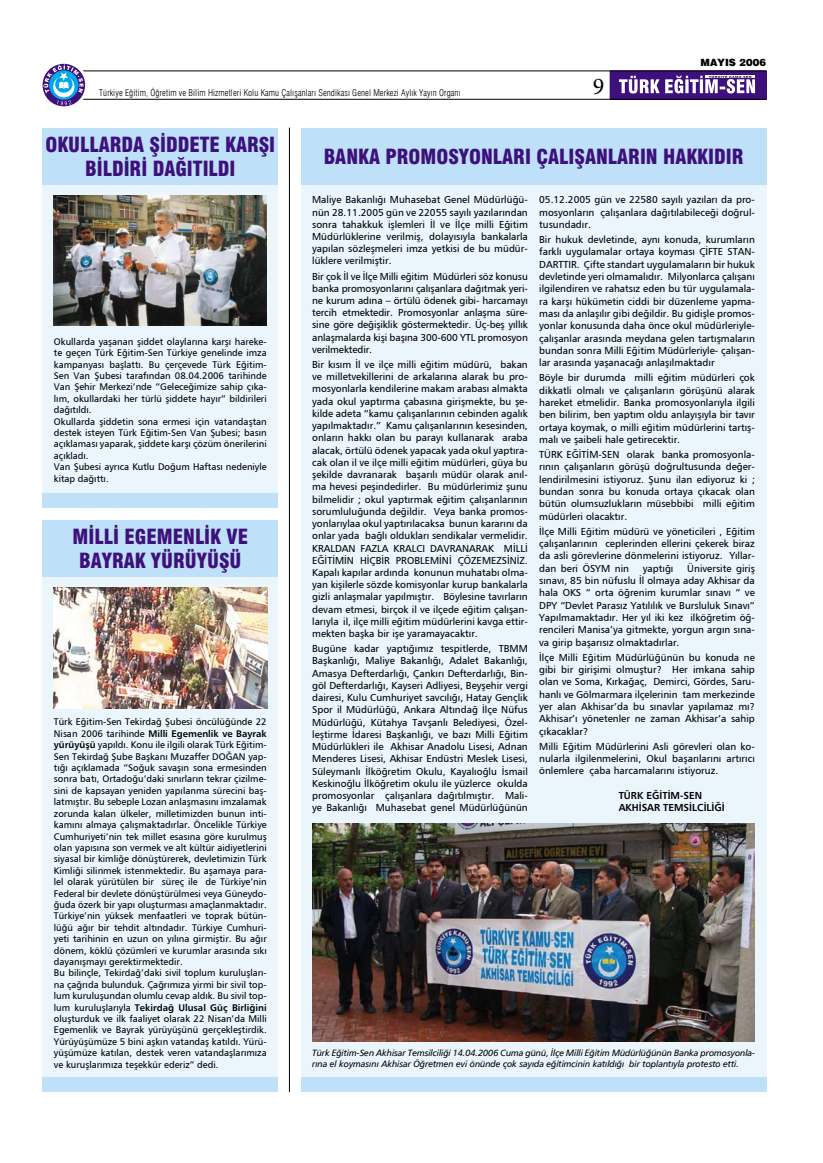
<style>
.page{position:relative;width:823px;height:1163px;background:#fff}
.page>*{position:absolute;margin:0;border:0;box-sizing:border-box;transform-origin:0 0}
.t1{font:900 condensed 20px/24px "Swiss 721 BT";color:#3d107b;text-align:center}
.t2{font:10px/12.2px "Humanist 777 BT Roman B";color:#000;text-align:justify}
.t3{font:10px/12.3px "Humanist 777 BT Bold B";color:#000}
.t4{font:900 10px "Swiss 721 BT";letter-spacing:.01em;color:#000}
.t5{font:9.5px/11.4px "Humanist 777 BT Roman B";color:#000}
.t6{font:9.5px "Humanist 777 BT Bold B";color:#000}
.t7{font:9px/10.8px "Humanist 777 BT Italic B";letter-spacing:-.01em;color:#000}
.t8{font:300 condensed 9px "Swiss 721 BT";letter-spacing:.01em;color:#000}
.s1{font-family:"Humanist 777 BT Roman B"}
.s2{font-family:"Humanist 777 BT Bold B"}
</style>
<div class="page">
<div style="left:609px;top:71px;width:156px;height:28px;background:#3d107b"></div>
<div style="left:609px;top:70px;width:157px;height:30px;border:1px solid #3d107b"></div>
<hr style="left:57px;top:70px;width:708px;height:1px;background:#000">
<hr style="left:57px;top:99px;width:708px;height:1px;background:#000">
<svg style="left:40px;top:61px;width:48px;height:48px"></svg>
<svg style="left:43px;top:64px;width:42px;height:42px"></svg>
<svg style="left:43px;top:64px;width:40px;height:41px"></svg>
<svg style="left:619px;top:76px;width:135px;height:17px"></svg>
<div style="left:43px;top:576px;width:235px;height:515px;background:#eaf5fc"></div>
<div style="left:300px;top:184px;width:465px;height:907px;background:#eaf5fc"></div>
<div style="left:43px;top:184px;width:235px;height:309px;background:#eaf5fc"></div>
<img style="left:54px;top:196px;width:212px;height:129px">
<div style="left:43px;top:128px;width:235px;height:56px;background:#bee1f9"></div>
<img style="left:54px;top:587px;width:214px;height:121px">
<div style="left:300px;top:128px;width:465px;height:56px;background:#bee1f9"></div>
<div style="left:300px;top:1077px;width:465px;height:14px;background:#bee1f9"></div>
<hr style="left:289px;top:128px;width:1px;height:963px;background:#000">
<img style="left:312px;top:823px;width:442px;height:217px">
<div style="left:43px;top:493px;width:235px;height:14px;background:#bee1f9"></div>
<div style="left:43px;top:519px;width:235px;height:57px;background:#bee1f9"></div>
<div style="left:43px;top:1077px;width:235px;height:14px;background:#bee1f9"></div>
<p class="t8" style="left:99px;top:88px;width:362px">Türkiye Eğitim, Öğretim ve Bilim Hizmetleri Kolu Kamu Çalışanları Sendikası Genel Merkezi Aylık Yayın Organı</p>
<p class="t4" style="left:700px;top:56px;width:67px">MAYIS 2006</p>
<h1 class="t1" style="left:45px;top:132px;width:231px">OKULLARDA ŞİDDETE KARŞI<br>BİLDİRİ DAĞITILDI</h1>
<p class="t5" style="left:54px;top:335px;width:214px">Okullarda yaşanan şiddet olaylarına karşı hareke&shy;te geçen Türk Eğitim-Sen Türkiye genelinde imza kampanyası başlattı. Bu çerçevede Türk Eğitim-Sen Van Şubesi tarafından 08.04.2006 tarihinde Van Şehir Merkezi’nde “Geleceğimize sahip çıka&shy;lım, okullardaki her türlü şiddete hayır” bildirileri dağıtıldı.<br>Okullarda şiddetin sona ermesi için vatandaştan destek isteyen Türk Eğitim-Sen Van Şubesi; basın açıklaması yaparak, şiddete karşı çözüm önerilerini açıkladı.<br>Van Şubesi ayrıca Kutlu Doğum Haftası nedeniyle kitap dağıttı.</p>
<h1 class="t1" style="left:73px;top:524px;width:177px">MİLLİ EGEMENLİK VE<br>BAYRAK YÜRÜYÜŞÜ</h1>
<p class="t5" style="left:54px;top:716px;width:214px">Türk Eğitim-Sen Tekirdağ Şubesi öncülüğünde 22</p>
<p class="t6" style="left:54px;top:727px;width:214px"><span class="s1">Nisan 2006 tarihinde</span> Milli Egemenlik ve Bayrak</p>
<p class="t5" style="left:54px;top:739px;width:214px"><span class="s2">yürüyüşü</span> yapıldı. Konu ile ilgili olarak Türk Eğitim-Sen Tekirdağ Şube Başkanı Muzaffer DOĞAN yap&shy;tığı açıklamada “Soğuk savaşın sona ermesinden sonra batı, Ortadoğu’daki sınırların tekrar çizilme&shy;sini de kapsayan yeniden yapılanma sürecini baş&shy;latmıştır. Bu sebeple Lozan anlaşmasını imzalamak zorunda kalan ülkeler, milletimizden bunun inti&shy;kamını almaya çalışmaktadırlar. Öncelikle Türkiye Cumhuriyeti’nin tek millet esasına göre kurulmuş olan yapısına son vermek ve alt kültür aidiyetlerini siyasal bir kimliğe dönüştürerek, devletimizin Türk Kimliği silinmek istenmektedir. Bu aşamaya para&shy;lel olarak yürütülen bir süreç ile de Türkiye’nin Federal bir devlete dönüştürülmesi veya Güneydo&shy;ğuda özerk bir yapı oluşturması amaçlanmaktadır.<br>Türkiye’nin yüksek menfaatleri ve toprak bütün&shy;lüğü ağır bir tehdit altındadır. Türkiye Cumhuri&shy;yeti tarihinin en uzun on yılına girmiştir. Bu ağır dönem, köklü çözümleri ve kurumlar arasında sıkı dayanışmayı gerektirmektedir.<br>Bu bilinçle, Tekirdağ’daki sivil toplum kuruluşları&shy;na çağrıda bulunduk. Çağrımıza yirmi bir sivil top&shy;lum kuruluşundan olumlu cevap aldık. Bu sivil top-</p>
<p class="t6" style="left:54px;top:1001px;width:214px"><span class="s1">lum kuruluşlarıyla</span> Tekirdağ Ulusal Güç Birliğini</p>
<p class="t5" style="left:54px;top:1012px;width:214px;text-align:justify">oluşturduk ve ilk faaliyet olarak 22 Nisan’da Milli Egemenlik ve Bayrak yürüyüşünü gerçekleştirdik.<br>Yürüyüşümüze 5 bini aşkın vatandaş katıldı. Yürü&shy;yüşümüze katılan, destek veren vatandaşlarımıza ve kuruşlarımıza teşekkür ederiz” dedi.</p>
<h1 class="t1" style="left:323px;top:144px;width:421px">BANKA PROMOSYONLARI ÇALIŞANLARIN HAKKIDIR</h1>
<p class="t2" style="left:312px;top:193px;width:217px">Maliye Bakanlığı Muhasebat Genel Müdürlüğü&shy;nün 28.11.2005 gün ve 22055 sayılı yazılarından sonra tahakkuk işlemleri İl ve İlçe milli Eğitim Müdürlüklerine verilmiş, dolayısıyla bankalarla yapılan sözleşmeleri imza yetkisi de bu müdür&shy;lüklere verilmiştir.</p>
<p class="t2" style="left:312px;top:270px;width:217px">Bir çok İl ve İlçe Milli eğitim Müdürleri söz konusu banka promosyonlarını çalışanlara dağıtmak yeri&shy;ne kurum adına – örtülü ödenek gibi- harcamayı tercih etmektedir. Promosyonlar anlaşma süre&shy;sine göre değişiklik göstermektedir. Üç-beş yıllık anlaşmalarda kişi başına 300-600 YTL promosyon verilmektedir.</p>
<p class="t2" style="left:312px;top:358px;width:217px">Bir kısım İl ve ilçe milli eğitim müdürü, bakan ve milletvekillerini de arkalarına alarak bu pro&shy;mosyonlarla kendilerine makam arabası almakta yada okul yaptırma çabasına girişmekte, bu şe&shy;kilde adeta “kamu çalışanlarının cebinden agalık yapılmaktadır.” Kamu çalışanlarının kesesinden, onların hakkı olan bu parayı kullanarak araba alacak, örtülü ödenek yapacak yada okul yaptıra&shy;cak olan il ve ilçe milli eğitim müdürleri, güya bu şekilde davranarak başarılı müdür olarak anıl&shy;ma hevesi peşindedirler. Bu müdürlerimiz şunu bilmelidir ; okul yaptırmak eğitim çalışanlarının sorumluluğunda değildir. Veya banka promos&shy;yonlarıylaa okul yaptırılacaksa bunun kararını da onlar yada bağlı oldukları sendikalar vermelidir.<br>KRALDAN FAZLA KRALCI DAVRANARAK MİLLİ EĞİTİMİN HİÇBİR PROBLEMİNİ ÇÖZEMEZSİNİZ.<br>Kapalı kapılar ardında konunun muhatabı olma&shy;yan kişilerle sözde komisyonlar kurup bankalarla gizli anlaşmalar yapılmıştır. Böylesine tavırların devam etmesi, birçok il ve ilçede eğitim çalışan&shy;larıyla il, ilçe milli eğitim müdürlerini kavga ettir&shy;mekten başka bir işe yaramayacaktır.</p>
<p class="t2" style="left:312px;top:642px;width:217px">Bugüne kadar yaptığımız tespitlerde, TBMM Başkanlığı, Maliye Bakanlığı, Adalet Bakanlığı, Amasya Defterdarlığı, Çankırı Defterdarlığı, Bin&shy;göl Defterdarlığı, Kayseri Adliyesi, Beyşehir vergi dairesi, Kulu Cumhuriyet savcılığı, Hatay Gençlik Spor il Müdürlüğü, Ankara Altındağ İlçe Nüfus Müdürlüğü, Kütahya Tavşanlı Belediyesi, Özel&shy;leştirme İdaresi Başkanlığı, ve bazı Milli Eğitim Müdürlükleri ile Akhisar Anadolu Lisesi, Adnan Menderes Lisesi, Akhisar Endüstri Meslek Lisesi, Süleymanlı İlköğretim Okulu, Kayalıoğlu İsmail Keskinoğlu İlköğretim okulu ile yüzlerce okulda promosyonlar çalışanlara dağıtılmıştır. Mali&shy;ye Bakanlığı Muhasebat genel Müdürlüğünün</p>
<p class="t2" style="left:539px;top:193px;width:217px">05.12.2005 gün ve 22580 sayılı yazıları da pro&shy;mosyonların çalışanlara dağıtılabileceği doğrul&shy;tusundadır.</p>
<p class="t2" style="left:539px;top:233px;width:217px">Bir hukuk devletinde, aynı konuda, kurumların farklı uygulamalar ortaya koyması ÇİFTE STAN-DARTTIR. Çifte standart uygulamaların bir hukuk devletinde yeri olmamalıdır. Milyonlarca çalışanı ilgilendiren ve rahatsız eden bu tür uygulamala&shy;ra karşı hükümetin ciddi bir düzenleme yapma&shy;ması da anlaşılır gibi değildir. Bu gidişle promos&shy;yonlar konusunda daha önce okul müdürleriyle&shy;çalışanlar arasında meydana gelen tartışmaların bundan sonra Milli Eğitim Müdürleriyle- çalışan&shy;lar arasında yaşanacağı anlaşılmaktadır</p>
<p class="t2" style="left:539px;top:371px;width:217px">Böyle bir durumda milli eğitim müdürleri çok dikkatli olmalı ve çalışanların görüşünü alarak hareket etmelidir. Banka promosyonlarıyla ilgili ben bilirim, ben yaptım oldu anlayışıyla bir tavır ortaya koymak, o milli eğitim müdürlerini tartış&shy;malı ve şaibeli hale getirecektir.</p>
<p class="t2" style="left:539px;top:448px;width:217px">TÜRK EĞİTİM-SEN olarak banka promosyonla&shy;rının çalışanların görüşü doğrultusunda değer&shy;lendirilmesini istiyoruz. Şunu ilan ediyoruz ki ; bundan sonra bu konuda ortaya çıkacak olan bütün olumsuzlukların müsebbibi milli eğitim müdürleri olacaktır.</p>
<p class="t2" style="left:539px;top:525px;width:217px">İlçe Milli Eğitim müdürü ve yöneticileri , Eğitim çalışanlarının ceplerinden ellerini çekerek biraz da asli görevlerine dönmelerini istiyoruz. Yıllar&shy;dan beri ÖSYM nin</p>
<p class="t2" style="left:539px;top:561px;width:217px;text-indent:148px">Üniversite giriş sınavı, 85 bin nüfuslu İl olmaya aday Akhisar da hala OKS “ orta öğrenim kurumlar sınavı “ ve DPY “Devlet Parasız Yatılılık ve Bursluluk Sınavı” Yapılmamaktadır. Her yıl iki kez ilköğretim öğ&shy;rencileri Manisa’ya gitmekte, yorgun argın sına&shy;va girip başarısız olmaktadırlar.</p>
<p class="t2" style="left:539px;top:650px;width:217px">İlçe Milli Eğitim Müdürlüğünün bu konuda ne gibi bir girişimi olmuştur? Her imkana sahip olan ve Soma, Kırkağaç, Demirci, Gördes, Saru&shy;hanlı ve Gölmarmara ilçelerinin tam merkezinde yer alan Akhisar’da bu sınavlar yapılamaz mı?<br>Akhisar’ı yönetenler ne zaman Akhisar’a sahip çıkacaklar?</p>
<p class="t2" style="left:539px;top:739px;width:217px">Milli Eğitim Müdürlerini Asli görevleri olan ko&shy;nularla ilgilenmelerini, Okul başarılarını artırıcı önlemlere çaba harcamalarını istiyoruz.</p>
<p class="t3" style="left:618px;top:789px;width:108px">TÜRK EĞİTİM-SEN<br>AKHİSAR TEMSİLCİLİĞİ</p>
<p class="t2" style="left:642px;top:562px;width:32px">yaptığı</p>
<p class="t7" style="left:312px;top:1047px;width:444px">Türk Eğitim-Sen Akhisar Temsilciliği 14.04.2006 Cuma günü, İlçe Milli Eğitim Müdürlüğünün Banka promosyonla&shy;rına el koymasını Akhisar Öğretmen evi önünde çok sayıda eğitimcinin katıldığı bir toplantıyla protesto etti.</p>
</div>
